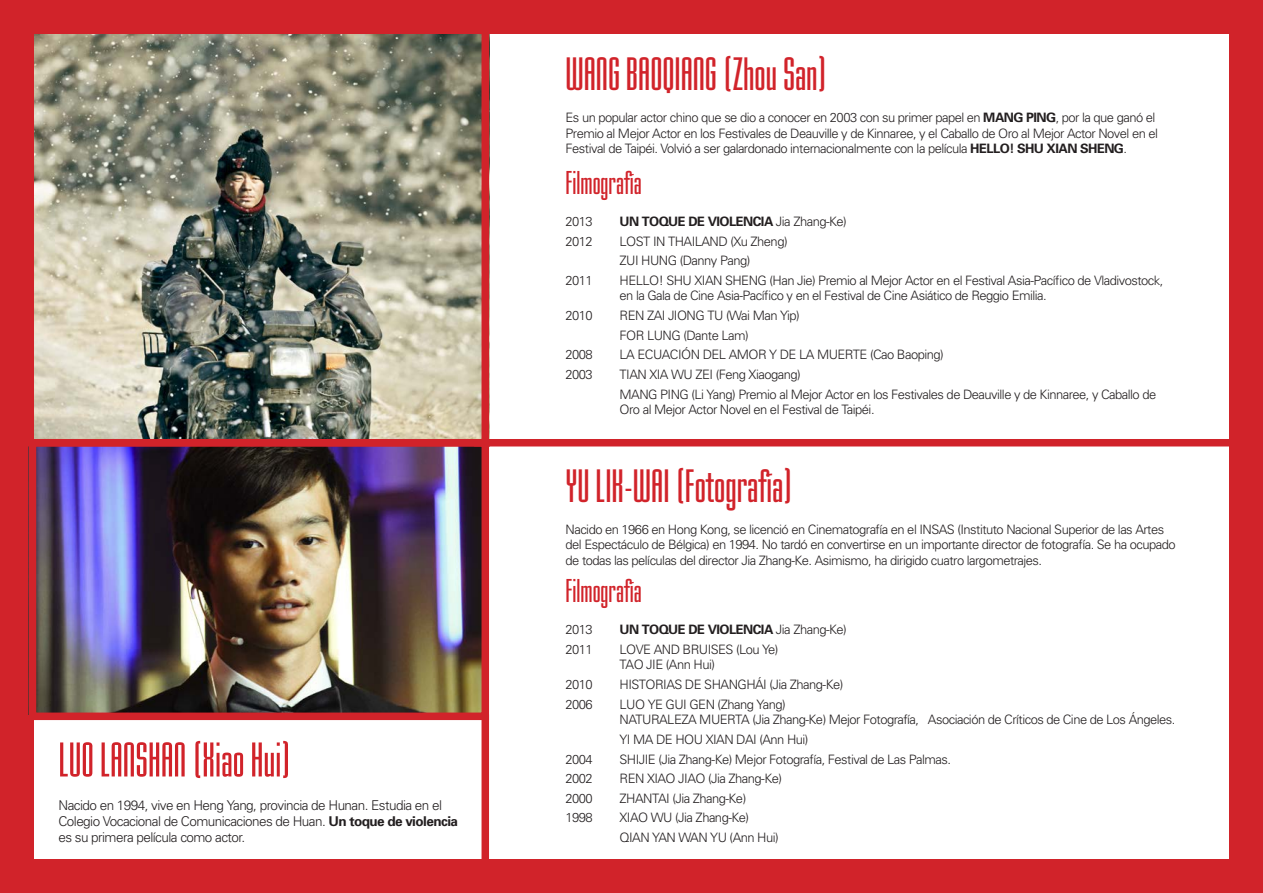
<style>
.page{position:relative;width:1263px;height:893px;background:#d1232a}
.page>*{position:absolute;margin:0;border:0;box-sizing:border-box;transform-origin:0 0}
.titulo{font:51px "Mekanik Plain";color:#d1232a}
.titulo-2{font:48.9px "Mekanik Plain";color:#d1232a}
.texto{font:34.5px "Mekanik Plain";color:#d1232a}
.texto-2{font:300 13.5px/16.2px "Univers";letter-spacing:-.04em;color:#231f20}
.texto-3{font:300 12.9px/15.6px "Univers";letter-spacing:-.04em;color:#231f20}
.texto-4{font:700 12.9px "Univers";letter-spacing:-.04em;color:#231f20}
.s1{font-weight:700}
.s2{font-weight:300}
</style>
<div class="page">
<div style="left:34px;top:34px;width:1195px;height:825px;background:#fff"></div>
<img style="left:34px;top:34px;width:446px;height:403px">
<img style="left:38px;top:448px;width:442px;height:263px">
<div style="left:14px;top:19px;width:475px;height:427px;border:8px solid #d1232a"></div>
<div style="left:29px;top:439px;width:460px;height:281px;border:8px solid #d1232a"></div>
<div style="left:474px;top:439px;width:765px;height:7px;background:#d1232a"></div>
<div style="left:481px;top:714px;width:8px;height:158px;background:#d1232a"></div>
<p class="titulo" style="left:58px;top:729px;width:234px">LUO LANSHAN (Xiao Hui)</p>
<p class="texto-2" style="left:58px;top:797px;width:401px">Nacido en 1994, vive en Heng Yang, provincia de Hunan. Estudia en el<br>Colegio Vocacional de Comunicaciones de Huan. <span class="s1">Un toque de violencia </span>es su primera película como actor.</p>
<p class="titulo-2" style="left:565px;top:45px;width:263px">WANG BAOQIANG (Zhou San)</p>
<p class="texto-3" style="left:565px;top:110px;width:594px">Es un popular actor chino que se dio a conocer en 2003 con su primer papel en <span class="s1">MANG PING</span>, por la que ganó el<br>Premio al Mejor Actor en los Festivales de Deauville y de Kinnaree, y el Caballo de Oro al Mejor Actor Novel en el<br>Festival de Taipéi. Volvió a ser galardonado internacionalmente con la película <span class="s1">HELLO! SHU XIAN SHENG</span>.</p>
<p class="texto" style="left:565px;top:162px;width:78px">Filmografía</p>
<p class="texto-3" style="left:565px;top:214px;width:29px">2013</p>
<p class="texto-4" style="left:619px;top:214px;width:229px">UN TOQUE DE VIOLENCIA <span class="s2">Jia Zhang-Ke)</span></p>
<p class="texto-3" style="left:565px;top:233px;width:29px">2012</p>
<p class="texto-3" style="left:619px;top:233px;width:170px">LOST IN THAILAND (Xu Zheng)</p>
<p class="texto-3" style="left:619px;top:253px;width:132px">ZUI HUNG (Danny Pang)</p>
<p class="texto-3" style="left:565px;top:272px;width:29px">2011</p>
<p class="texto-3" style="left:619px;top:272px;width:545px">HELLO! SHU XIAN SHENG (Han Jie) Premio al Mejor Actor en el Festival Asia-Pacífico de Vladivostock, en la Gala de Cine Asia-Pacífico y en el Festival de Cine Asiático de Reggio Emilia.</p>
<p class="texto-3" style="left:565px;top:308px;width:29px">2010</p>
<p class="texto-3" style="left:619px;top:308px;width:182px">REN ZAI JIONG TU (Wai Man Yip)</p>
<p class="texto-3" style="left:619px;top:327px;width:131px">FOR LUNG (Dante Lam)</p>
<p class="texto-3" style="left:565px;top:347px;width:29px">2008</p>
<p class="texto-3" style="left:619px;top:347px;width:326px">LA ECUACIÓN DEL AMOR Y DE LA MUERTE (Cao Baoping)</p>
<p class="texto-3" style="left:565px;top:367px;width:29px">2003</p>
<p class="texto-3" style="left:619px;top:367px;width:183px">TIAN XIA WU ZEI (Feng Xiaogang)</p>
<p class="texto-3" style="left:619px;top:386px;width:538px">MANG PING (Li Yang) Premio al Mejor Actor en los Festivales de Deauville y de Kinnaree, y Caballo de<br>Oro al Mejor Actor Novel en el Festival de Taipéi.</p>
<p class="titulo-2" style="left:565px;top:456px;width:229px">YU LIK-WAI (Fotografía)</p>
<p class="texto-3" style="left:565px;top:521px;width:612px">Nacido en 1966 en Hong Kong, se licenció en Cinematografía en el INSAS (Instituto Nacional Superior de las Artes del Espectáculo de Bélgica) en 1994. No tardó en convertirse en un importante director de fotografía. Se ha ocupado de todas las películas del director Jia Zhang-Ke. Asimismo, ha dirigido cuatro largometrajes.</p>
<p class="texto" style="left:565px;top:570px;width:78px">Filmografía</p>
<p class="texto-3" style="left:565px;top:622px;width:29px">2013</p>
<p class="texto-4" style="left:619px;top:622px;width:229px">UN TOQUE DE VIOLENCIA <span class="s2">Jia Zhang-Ke)</span></p>
<p class="texto-3" style="left:565px;top:641px;width:29px">2011</p>
<p class="texto-3" style="left:619px;top:641px;width:160px">LOVE AND BRUISES (Lou Ye)<br>TAO JIE (Ann Hui)</p>
<p class="texto-3" style="left:565px;top:677px;width:29px">2010</p>
<p class="texto-3" style="left:619px;top:677px;width:225px">HISTORIAS DE SHANGHÁI (Jia Zhang-Ke)</p>
<p class="texto-3" style="left:565px;top:696px;width:29px">2006</p>
<p class="texto-3" style="left:619px;top:696px;width:557px">LUO YE GUI GEN (Zhang Yang)<br>NATURALEZA MUERTA (Jia Zhang-Ke) Mejor Fotografía, Asociación de Críticos de Cine de Los Ángeles.</p>
<p class="texto-3" style="left:619px;top:731px;width:190px">YI MA DE HOU XIAN DAI (Ann Hui)</p>
<p class="texto-3" style="left:565px;top:751px;width:29px">2004</p>
<p class="texto-3" style="left:619px;top:751px;width:333px">SHIJIE (Jia Zhang-Ke) Mejor Fotografía, Festival de Las Palmas.</p>
<p class="texto-3" style="left:565px;top:771px;width:29px">2002</p>
<p class="texto-3" style="left:619px;top:771px;width:164px">REN XIAO JIAO (Jia Zhang-Ke)</p>
<p class="texto-3" style="left:565px;top:790px;width:29px">2000</p>
<p class="texto-3" style="left:619px;top:790px;width:128px">ZHANTAI (Jia Zhang-Ke)</p>
<p class="texto-3" style="left:565px;top:810px;width:29px">1998</p>
<p class="texto-3" style="left:619px;top:810px;width:131px">XIAO WU (Jia Zhang-Ke)</p>
<p class="texto-3" style="left:619px;top:830px;width:161px">QIAN YAN WAN YU (Ann Hui)</p>
</div>
